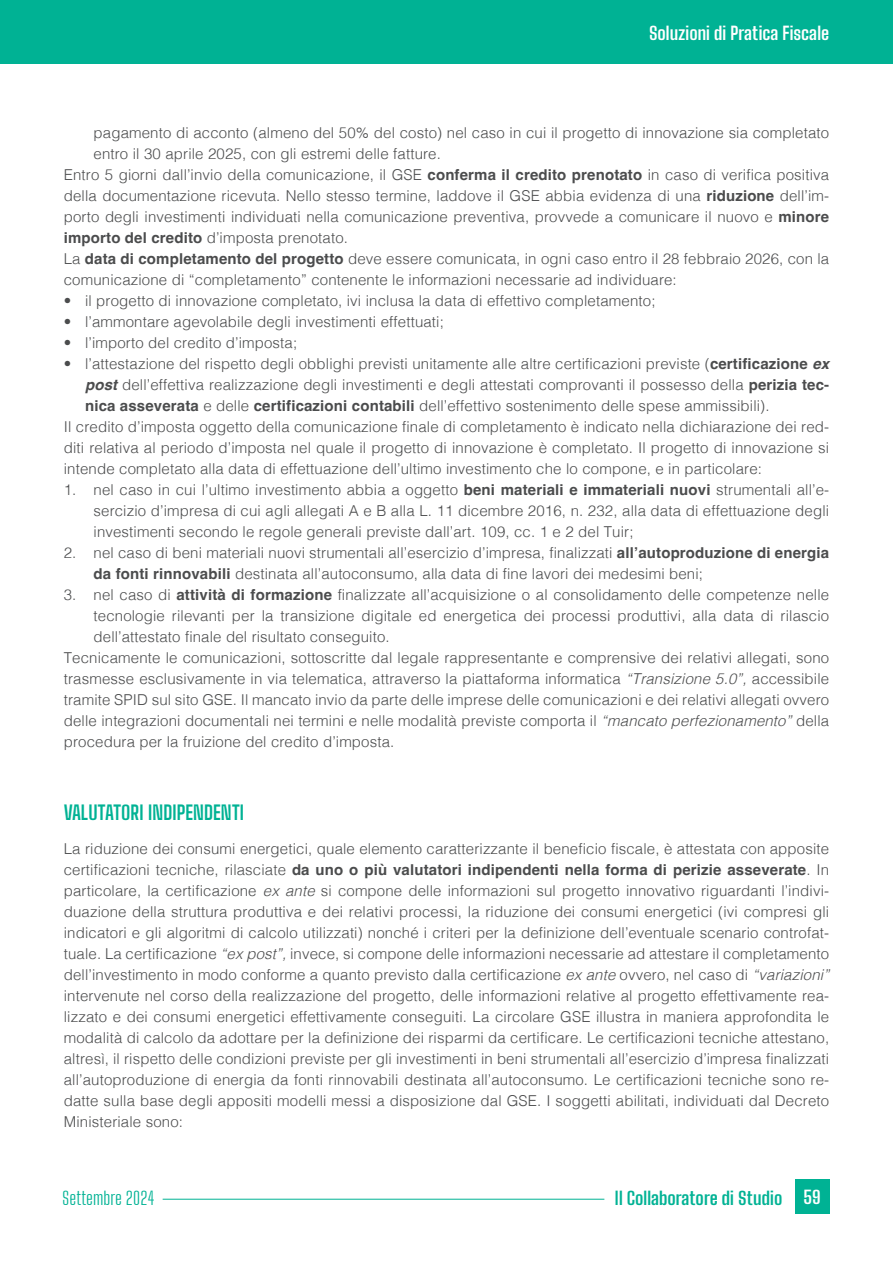
<style>
.page{position:relative;width:893px;height:1263px;background:#fff}
.page>*{position:absolute;margin:0;border:0;box-sizing:border-box;transform-origin:0 0}
.t1{font:700 19.5px "Big Shoulders Text";color:#00b294}
.t2{font:700 18px "Big Shoulders Text";letter-spacing:.005em;color:#fff}
.t3{font:700 18px "Big Shoulders Text";color:#00b294}
.t4{font:300 18px "Big Shoulders Text";letter-spacing:.005em;color:#00b294}
.t5{font:300 15px/21px "Helvetica";letter-spacing:.01em;color:#4b4c4d;text-align:justify}
.s1{font-weight:700}
.s2{font-weight:700;font-style:italic}
.s3{font-style:italic}
.s4{color:#fff}
</style>
<div class="page">
<div style="left:0;top:0;width:893px;height:64px;background:#00b294"></div>
<hr style="left:163px;top:1199px;width:441px;height:1px;background:#00b294">
<div style="left:795px;top:1179px;width:34px;height:34px;background:#00b294"></div>
<p class="t2" style="left:649px;top:21px;width:182px">Soluzioni di Pratica Fiscale</p>
<p class="t5" style="left:94px;top:121px;width:737px">pagamento di acconto (almeno del 50% del costo) nel caso in cui il progetto di innovazione sia completato</p>
<p class="t5" style="left:94px;top:142px;width:349px">entro il 30 aprile 2025, con gli estremi delle fatture.</p>
<p class="t5" style="left:64px;top:163px;width:767px">Entro 5 giorni dall’invio della comunicazione, il GSE <span class="s1">conferma il credito prenotato</span> in caso di verifica positiva</p>
<p class="t5" style="left:64px;top:184px;width:767px">della documentazione ricevuta. Nello stesso termine, laddove il GSE abbia evidenza di una <span class="s1">riduzione</span> dell’im-</p>
<p class="t5" style="left:64px;top:205px;width:767px">porto degli investimenti individuati nella comunicazione preventiva, provvede a comunicare il nuovo e <span class="s1">minore</span></p>
<p class="t5" style="left:64px;top:226px;width:286px"><span class="s1">importo del credito</span> d’imposta prenotato.</p>
<p class="t5" style="left:64px;top:247px;width:767px">La <span class="s1">data di completamento del progetto</span> deve essere comunicata, in ogni caso entro il 28 febbraio 2026, con la</p>
<p class="t5" style="left:64px;top:268px;width:614px">comunicazione di “completamento” contenente le informazioni necessarie ad individuare:</p>
<p class="t5" style="left:64px;top:289px;width:593px">• il progetto di innovazione completato, ivi inclusa la data di effettivo completamento;</p>
<p class="t5" style="left:64px;top:310px;width:382px">• l’ammontare agevolabile degli investimenti effettuati;</p>
<p class="t5" style="left:64px;top:331px;width:235px">• l’importo del credito d’imposta;</p>
<p class="t5" style="left:64px;top:352px;width:767px">• l’attestazione del rispetto degli obblighi previsti unitamente alle altre certificazioni previste (<span class="s1">certificazione</span> <span class="s2">ex</span></p>
<p class="t5" style="left:85px;top:373px;width:746px"><span class="s2">post</span> dell’effettiva realizzazione degli investimenti e degli attestati comprovanti il possesso della <span class="s1">perizia tec-</span></p>
<p class="t5" style="left:85px;top:394px;width:686px"><span class="s1">nica asseverata</span> e delle <span class="s1">certificazioni contabili</span> dell’effettivo sostenimento delle spese ammissibili).</p>
<p class="t5" style="left:64px;top:415px;width:767px">Il credito d’imposta oggetto della comunicazione finale di completamento è indicato nella dichiarazione dei red-</p>
<p class="t5" style="left:64px;top:436px;width:767px">diti relativa al periodo d’imposta nel quale il progetto di innovazione è completato. Il progetto di innovazione si</p>
<p class="t5" style="left:64px;top:457px;width:700px">intende completato alla data di effettuazione dell’ultimo investimento che lo compone, e in particolare:</p>
<p class="t5" style="left:94px;top:478px;width:737px;text-indent:-30px">1. nel caso in cui l’ultimo investimento abbia a oggetto <span class="s1">beni materiali e immateriali nuovi</span> strumentali all’e&shy;sercizio d’impresa di cui agli allegati A e B alla L. 11 dicembre 2016, n. 232, alla data di effettuazione degli investimenti secondo le regole generali previste dall’art. 109, cc. 1 e 2 del Tuir;</p>
<p class="t5" style="left:94px;top:541px;width:737px;text-indent:-30px">2. nel caso di beni materiali nuovi strumentali all’esercizio d’impresa, finalizzati <span class="s1">all’autoproduzione di energia da fonti rinnovabili</span> destinata all’autoconsumo, alla data di fine lavori dei medesimi beni;</p>
<p class="t5" style="left:64px;top:583px;width:767px">3. nel caso di <span class="s1">attività di formazione</span> finalizzate all’acquisizione o al consolidamento delle competenze nelle</p>
<p class="t5" style="left:94px;top:604px;width:737px">tecnologie rilevanti per la transizione digitale ed energetica dei processi produttivi, alla data di rilascio</p>
<p class="t5" style="left:94px;top:625px;width:298px">dell’attestato finale del risultato conseguito.</p>
<p class="t5" style="left:64px;top:646px;width:767px">Tecnicamente le comunicazioni, sottoscritte dal legale rappresentante e comprensive dei relativi allegati, sono</p>
<p class="t5" style="left:64px;top:667px;width:767px">trasmesse esclusivamente in via telematica, attraverso la piattaforma informatica <span class="s3">“Transizione 5.0”,</span> accessibile</p>
<p class="t5" style="left:64px;top:688px;width:767px">tramite SPID sul sito GSE. Il mancato invio da parte delle imprese delle comunicazioni e dei relativi allegati ovvero</p>
<p class="t5" style="left:64px;top:709px;width:767px">delle integrazioni documentali nei termini e nelle modalità previste comporta il <span class="s3">“mancato perfezionamento”</span> della</p>
<p class="t5" style="left:64px;top:730px;width:332px">procedura per la fruizione del credito d’imposta.</p>
<h1 class="t1" style="left:64px;top:799px;width:182px">VALUTATORI INDIPENDENTI</h1>
<p class="t5" style="left:64px;top:837px;width:767px">La riduzione dei consumi energetici, quale elemento caratterizzante il beneficio fiscale, è attestata con apposite certificazioni tecniche, rilasciate <span class="s1">da uno o più valutatori indipendenti nella forma di perizie asseverate</span>. In particolare, la certificazione <span class="s3">ex ante</span> si compone delle informazioni sul progetto innovativo riguardanti l’indivi&shy;duazione della struttura produttiva e dei relativi processi, la riduzione dei consumi energetici (ivi compresi gli indicatori e gli algoritmi di calcolo utilizzati) nonché i criteri per la definizione dell’eventuale scenario controfat&shy;tuale. La certificazione <span class="s3">“ex post”,</span> invece, si compone delle informazioni necessarie ad attestare il completamento dell’investimento in modo conforme a quanto previsto dalla certificazione <span class="s3">ex ante</span> ovvero, nel caso di <span class="s3">“variazioni” </span>intervenute nel corso della realizzazione del progetto, delle informazioni relative al progetto effettivamente rea&shy;lizzato e dei consumi energetici effettivamente conseguiti. La circolare GSE illustra in maniera approfondita le modalità di calcolo da adottare per la definizione dei risparmi da certificare. Le certificazioni tecniche attestano, altresì, il rispetto delle condizioni previste per gli investimenti in beni strumentali all’esercizio d’impresa finalizzati all’autoproduzione di energia da fonti rinnovabili destinata all’autoconsumo. Le certificazioni tecniche sono re&shy;datte sulla base degli appositi modelli messi a disposizione dal GSE. I soggetti abilitati, individuati dal Decreto Ministeriale sono:</p>
<p class="t4" style="left:62px;top:1186px;width:94px">Settembre 2024</p>
<p class="t3" style="left:615px;top:1185px;width:207px">Il Collaboratore di Studio <span class="s4">59</span></p>
</div>
